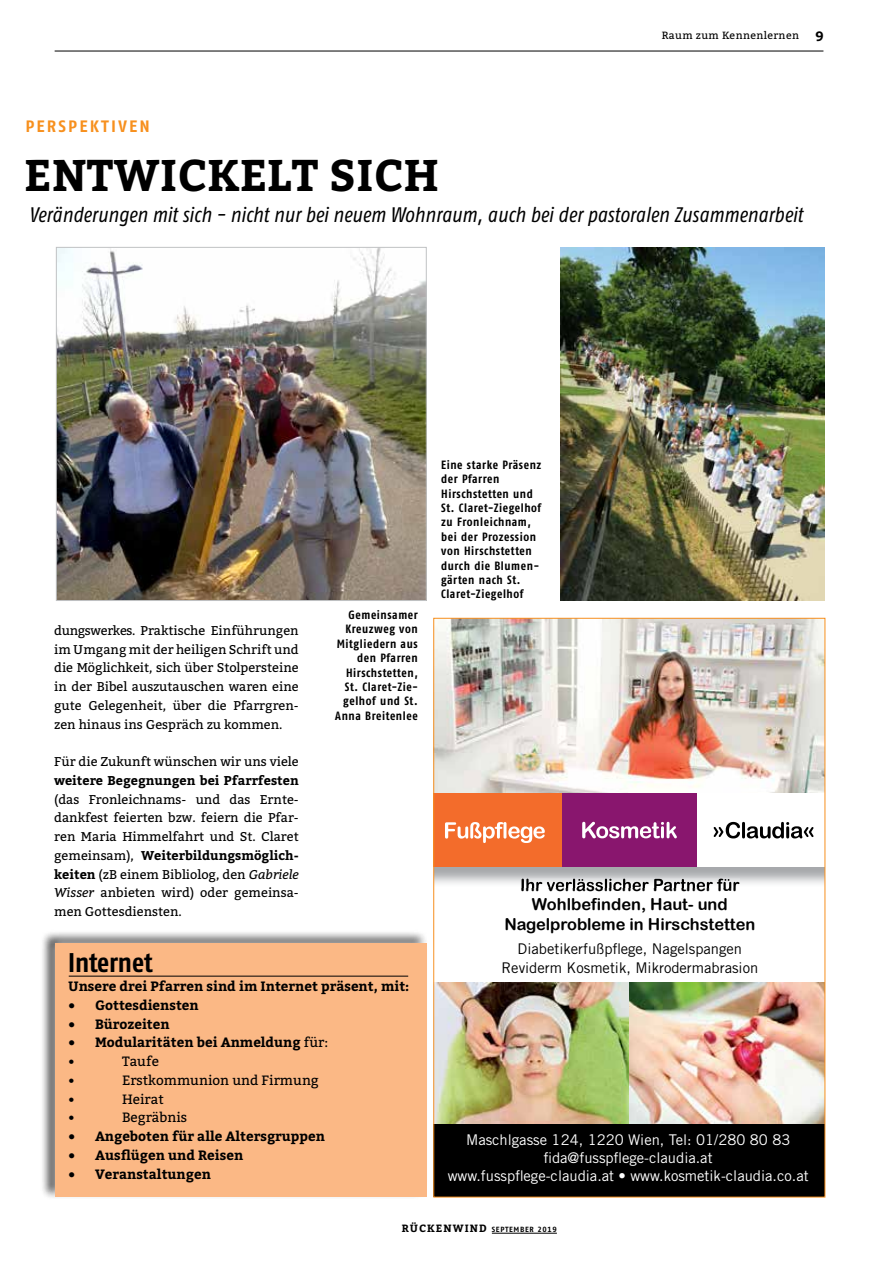
<style>
.page{position:relative;width:893px;height:1263px;background:#fff}
.page>*{position:absolute;margin:0;border:0;box-sizing:border-box;transform-origin:0 0}
.t1{font:700 44.25px "Bitter";letter-spacing:.01em;color:#000}
.t2{font:700 27px "Fago Co";color:#000}
.t3{font:italic 21px "Fago Co";color:#000}
.t4{font:16.5px "Fago No Bold TF";letter-spacing:.135em;color:#f7901e}
.t5{font:16.35px/19.6px "Arial Rounded MT Bold";color:#000;text-align:center}
.t6{font:14.7px/18px "Trade Gothic LT Std";color:#fff;text-align:center}
.t7{font:14.7px/18px "Trade Gothic LT Std";color:#000;text-align:center}
.t8{font:700 13.5px/18.8px "Bitter";color:#000}
.t9{font:13.5px "Bitter";color:#000}
.t10{font:12.75px/18.8px "Bitter";color:#000;text-align:justify}
.t11{font:700 12.75px "Bitter";color:#000}
.t12{font:700 12px/14.4px "Fago Co";letter-spacing:.05em;color:#000;text-align:right}
.t13{font:10.5px "Bitter";letter-spacing:.035em;color:#000}
.t14{font:7.5px "Fago No Bold TF";letter-spacing:.09em;color:#000}
.s1{font-weight:700;font-size:13.5px}
.s2{font-weight:700}
.s3{font-style:italic}
.s4{font-weight:400}
.s5{font-family:"Bitter";font-weight:700;font-size:10.5px}
</style>
<div class="page">
<hr style="left:492px;top:1233px;width:65px;height:1px;background:#000">
<hr style="left:55px;top:51px;width:768px;height:1px;background:#000">
<img style="left:58px;top:249px;width:366px;height:350px">
<div style="left:56px;top:247px;width:370px;height:354px;border:1px solid #c0c2c4"></div>
<img style="left:436px;top:620px;width:387px;height:267px">
<img style="left:436px;top:983px;width:387px;height:141px">
<div style="left:434px;top:1124px;width:391px;height:73px;background:#000"></div>
<img style="left:522px;top:879px;width:217px;height:8px">
<div style="left:434px;top:793px;width:391px;height:73px;background:#fff"></div>
<div style="left:562px;top:793px;width:134px;height:73px;background:#89166e"></div>
<div style="left:434px;top:793px;width:128px;height:73px;background:#f36c2b"></div>
<svg style="left:582px;top:822px;width:95px;height:16px"></svg>
<svg style="left:714px;top:822px;width:99px;height:16px"></svg>
<svg style="left:445px;top:822px;width:100px;height:21px"></svg>
<img style="left:560px;top:247px;width:265px;height:353px">
<div style="left:41px;top:930px;width:387px;height:270px;background:#000;opacity:.75"></div>
<div style="left:45px;top:933px;width:391px;height:274px;background:#fff;opacity:.75"></div>
<div style="left:55px;top:943px;width:371px;height:254px;background:#fbb885"></div>
<hr style="left:69px;top:976px;width:339px;height:1px;background:#000">
<p class="t4" style="left:25px;top:117px;width:126px">PERSPEKTIVEN</p>
<p class="t13" style="left:662px;top:28px;width:164px">Raum zum Kennenlernen <span class="s1">9</span></p>
<h1 class="t1" style="left:24px;top:141px;width:416px">ENTWICKELT SICH</h1>
<h3 class="t3" style="left:29px;top:202px;width:775px">Veränderungen mit sich - nicht nur bei neuem Wohnraum, auch bei der pastoralen Zusammenarbeit</h3>
<p class="t10" style="left:54px;top:621px;width:246px">dungswerkes. Praktische Einführungen im Umgang mit der heiligen Schrift und die Möglichkeit, sich über Stolpersteine in der Bibel auszutauschen waren eine gute Gelegenheit, über die Pfarrgren&shy;zen hinaus ins Gespräch zu kommen.</p>
<p class="t10" style="left:54px;top:752px;width:246px">Für die Zukunft wünschen wir uns viele</p>
<p class="t11" style="left:54px;top:770px;width:246px">weitere Begegnungen bei Pfarrfesten</p>
<p class="t10" style="left:54px;top:789px;width:246px">(das Fronleichnams- und das Ernte&shy;dankfest feierten bzw. feiern die Pfar&shy;ren Maria Himmelfahrt und St. Claret gemeinsam), <span class="s2">Weiterbildungsmöglich&shy;keiten</span> (zB einem Bibliolog, den <span class="s3">Gabriele Wisser</span> anbieten wird) oder gemeinsa&shy;men Gottesdiensten.</p>
<p class="t12" style="left:335px;top:607px;width:84px">Gemeinsamer<br>Kreuzweg von<br>Mitgliedern aus den Pfarren<br>Hirschstetten,<br>St. Claret-Zie&shy;gelhof und St.<br>Anna Breitenlee</p>
<h2 class="t2" style="left:68px;top:947px;width:86px">Internet</h2>
<p class="t8" style="left:68px;top:977px;width:343px">Unsere drei Pfarren sind im Internet präsent, mit:</p>
<p class="t8" style="left:68px;top:995px;width:132px">• Gottesdiensten</p>
<p class="t8" style="left:68px;top:1014px;width:103px">• Bürozeiten</p>
<p class="t8" style="left:68px;top:1033px;width:262px">• Modularitäten bei Anmeldung <span class="s4">für: •</span></p>
<p class="t9" style="left:122px;top:1052px;width:38px">Taufe</p>
<p class="t9" style="left:68px;top:1070px;width:8px">•</p>
<p class="t9" style="left:122px;top:1070px;width:198px">Erstkommunion und Firmung</p>
<p class="t9" style="left:68px;top:1089px;width:8px">•</p>
<p class="t9" style="left:122px;top:1089px;width:43px">Heirat</p>
<p class="t9" style="left:68px;top:1108px;width:8px">•</p>
<p class="t9" style="left:122px;top:1108px;width:67px">Begräbnis</p>
<p class="t8" style="left:68px;top:1127px;width:258px">• Angeboten für alle Altersgruppen</p>
<p class="t8" style="left:68px;top:1145px;width:177px">• Ausflügen und Reisen</p>
<p class="t8" style="left:68px;top:1164px;width:144px">• Veranstaltungen</p>
<p class="t12" style="left:441px;top:457px;width:102px;text-align:left">Eine starke Präsenz der Pfarren<br>Hirschstetten und<br>St. Claret-Ziegelhof zu Fronleichnam, bei der Prozession von Hirschstetten durch die Blumen&shy;gärten nach St.<br>Claret-Ziegelhof</p>
<p class="t5" style="left:504px;top:875px;width:253px">Ihr verlässlicher Partner für<br>Wohlbefinden, Haut- und<br>Nagelprobleme in Hirschstetten</p>
<p class="t7" style="left:501px;top:940px;width:258px">Diabetikerfußpflege, Nagelspangen<br>Reviderm Kosmetik, Mikrodermabrasion</p>
<p class="t6" style="left:448px;top:1131px;width:362px">Maschlgasse 124, 1220 Wien, Tel: 01/280 80 83 fida@fusspflege-claudia.at<br>www.fusspflege-claudia.at • www.kosmetik-claudia.co.at</p>
<p class="t14" style="left:402px;top:1225px;width:157px"><span class="s5">RÜCKENWIND</span> SEPTEMBER 2019</p>
</div>
